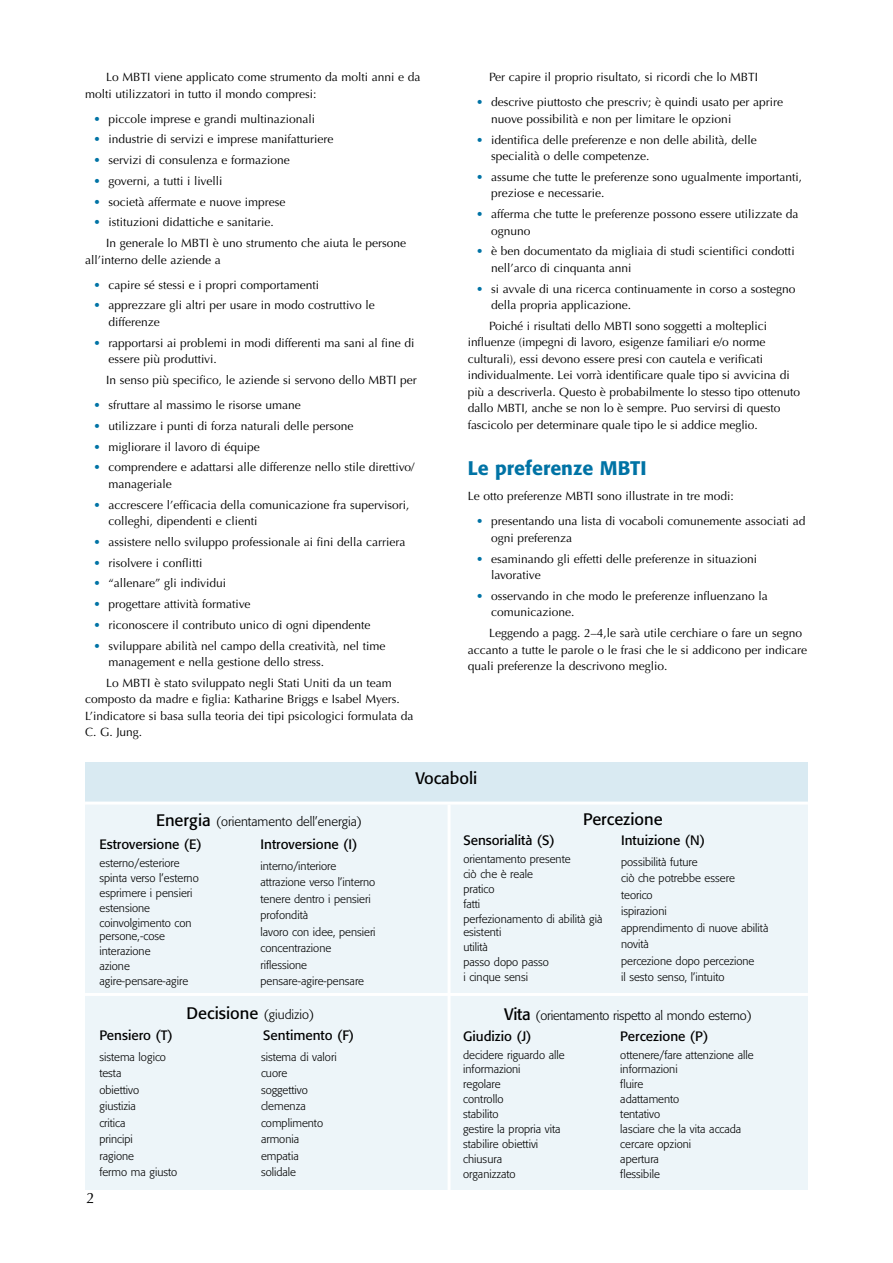
<style>
.page{position:relative;width:893px;height:1263px;background:#fff}
.page>*{position:absolute;margin:0;border:0;box-sizing:border-box;transform-origin:0 0}
.t1{font:500 19.5px "Formata Pro";color:#0073a5}
.t2{font:16.5px "Formata Pro";color:#000}
.t3{font:15px "Optima LT Pro";color:#000}
.t4{font:13.5px "Formata Pro";color:#000}
.t5{font:300 12.75px "Formata Pro";letter-spacing:-.015em;color:#000}
.t6{font:12px/16.5px "Optima LT Pro";color:#000}
.t7{font:300 11.25px/16.5px "Formata Pro";color:#000}
.s1{color:#0073a5}
.s2{font-weight:400;font-size:16.5px}
</style>
<div class="page">
<div style="left:85px;top:762px;width:723px;height:428px;background:#edf5f9"></div>
<div style="left:85px;top:763px;width:723px;height:40px;background:#d9eaf2"></div>
<hr style="left:85px;top:801px;width:723px;height:3px;background:#fff">
<hr style="left:85px;top:993px;width:723px;height:3px;background:#fff">
<hr style="left:448px;top:804px;width:3px;height:389px;background:#fff">
<p class="t6" style="left:85px;top:69px;width:337px;text-indent:21px">Lo MBTI viene applicato come strumento da molti anni e da molti utilizzatori in tutto il mondo compresi:</p>
<p class="t6" style="left:94px;top:110px;width:223px"><span class="s1">•</span> piccole imprese e grandi multinazionali</p>
<p class="t6" style="left:94px;top:131px;width:241px"><span class="s1">•</span> industrie di servizi e imprese manifatturiere</p>
<p class="t6" style="left:94px;top:152px;width:198px"><span class="s1">•</span> servizi di consulenza e formazione</p>
<p class="t6" style="left:94px;top:173px;width:130px"><span class="s1">•</span> governi, a tutti i livelli</p>
<p class="t6" style="left:94px;top:193px;width:193px"><span class="s1">•</span> società affermate e nuove imprese</p>
<p class="t6" style="left:106px;top:212px;width:301px;line-height:20.7px;text-indent:-13px"><span class="s1">•</span> istituzioni didattiche e sanitarie.<br>In generale lo MBTI è uno strumento che aiuta le persone</p>
<p class="t6" style="left:85px;top:251px;width:137px">all’interno delle aziende a</p>
<p class="t6" style="left:94px;top:276px;width:227px"><span class="s1">•</span> capire sé stessi e i propri comportamenti</p>
<p class="t6" style="left:108px;top:297px;width:268px;text-indent:-15px"><span class="s1">•</span> apprezzare gli altri per usare in modo costruttivo le differenze</p>
<p class="t6" style="left:108px;top:334px;width:307px;text-indent:-15px"><span class="s1">•</span> rapportarsi ai problemi in modi differenti ma sani al fine di essere più produttivi.</p>
<p class="t6" style="left:106px;top:372px;width:312px">In senso più specifico, le aziende si servono dello MBTI per</p>
<p class="t6" style="left:94px;top:397px;width:209px"><span class="s1">•</span> sfruttare al massimo le risorse umane</p>
<p class="t6" style="left:94px;top:417px;width:261px"><span class="s1">•</span> utilizzare i punti di forza naturali delle persone</p>
<p class="t6" style="left:94px;top:438px;width:168px"><span class="s1">•</span> migliorare il lavoro di équipe</p>
<p class="t6" style="left:108px;top:459px;width:308px;text-indent:-15px"><span class="s1">•</span> comprendere e adattarsi alle differenze nello stile direttivo/ manageriale</p>
<p class="t6" style="left:108px;top:496px;width:302px;text-indent:-15px"><span class="s1">•</span> accrescere l’efficacia della comunicazione fra supervisori, colleghi, dipendenti e clienti</p>
<p class="t6" style="left:94px;top:533px;width:313px"><span class="s1">•</span> assistere nello sviluppo professionale ai fini della carriera</p>
<p class="t6" style="left:94px;top:554px;width:110px"><span class="s1">•</span> risolvere i conflitti</p>
<p class="t6" style="left:94px;top:575px;width:134px"><span class="s1">•</span> “allenare” gli individui</p>
<p class="t6" style="left:94px;top:596px;width:159px"><span class="s1">•</span> progettare attività formative</p>
<p class="t6" style="left:94px;top:616px;width:279px"><span class="s1">•</span> riconoscere il contributo unico di ogni dipendente</p>
<p class="t6" style="left:108px;top:637px;width:278px;text-indent:-15px"><span class="s1">•</span> sviluppare abilità nel campo della creatività, nel time management e nella gestione dello stress.</p>
<p class="t6" style="left:85px;top:674px;width:330px;text-indent:21px">Lo MBTI è stato sviluppato negli Stati Uniti da un team composto da madre e figlia: Katharine Briggs e Isabel Myers.<br>L’indicatore si basa sulla teoria dei tipi psicologici formulata da C. G. Jung.</p>
<p class="t6" style="left:489px;top:69px;width:271px">Per capire il proprio risultato, si ricordi che lo MBTI</p>
<p class="t6" style="left:491px;top:94px;width:294px;text-indent:-15px"><span class="s1">•</span> descrive piuttosto che prescriv; è quindi usato per aprire nuove possibilità e non per limitare le opzioni</p>
<p class="t6" style="left:491px;top:131px;width:267px;text-indent:-15px"><span class="s1">•</span> identifica delle preferenze e non delle abilità, delle specialità o delle competenze.</p>
<p class="t6" style="left:491px;top:169px;width:312px;text-indent:-15px"><span class="s1">•</span> assume che tutte le preferenze sono ugualmente importanti, preziose e necessarie.</p>
<p class="t6" style="left:491px;top:206px;width:309px;text-indent:-15px"><span class="s1">•</span> afferma che tutte le preferenze possono essere utilizzate da ognuno</p>
<p class="t6" style="left:491px;top:243px;width:305px;text-indent:-15px"><span class="s1">•</span> è ben documentato da migliaia di studi scientifici condotti nell’arco di cinquanta anni</p>
<p class="t6" style="left:491px;top:280px;width:306px;text-indent:-15px"><span class="s1">•</span> si avvale di una ricerca continuamente in corso a sostegno della propria applicazione.</p>
<p class="t6" style="left:468px;top:318px;width:334px;text-indent:21px">Poiché i risultati dello MBTI sono soggetti a molteplici influenze (impegni di lavoro, esigenze familiari e/o norme culturali), essi devono essere presi con cautela e verificati individualmente. Lei vorrà identificare quale tipo si avvicina di più a descriverla. Questo è probabilmente lo stesso tipo ottenuto dallo MBTI, anche se non lo è sempre. Puo servirsi di questo fascicolo per determinare quale tipo le si addice meglio.</p>
<h1 class="t1" style="left:468px;top:456px;width:180px">Le preferenze MBTI</h1>
<p class="t6" style="left:468px;top:488px;width:267px">Le otto preferenze MBTI sono illustrate in tre modi:</p>
<p class="t6" style="left:491px;top:513px;width:316px;text-indent:-15px"><span class="s1">•</span> presentando una lista di vocaboli comunemente associati ad ogni preferenza</p>
<p class="t6" style="left:491px;top:550px;width:268px;text-indent:-15px"><span class="s1">•</span> esaminando gli effetti delle preferenze in situazioni lavorative</p>
<p class="t6" style="left:491px;top:588px;width:278px;text-indent:-15px"><span class="s1">•</span> osservando in che modo le preferenze influenzano la comunicazione.</p>
<p class="t6" style="left:468px;top:625px;width:341px;text-indent:21px">Leggendo a pagg. 2–4,le sarà utile cerchiare o fare un segno accanto a tutte le parole o le frasi che le si addicono per indicare quali preferenze la descrivono meglio.</p>
<p class="t5" style="left:156px;top:813px;width:207px"><span class="s2">Energia</span> (orientamento dell’energia)</p>
<p class="t4" style="left:99px;top:836px;width:104px">Estroversione (E)</p>
<p class="t7" style="left:99px;top:855px;width:101px;line-height:15px">esterno/esteriore spinta verso l’esterno esprimere i pensieri estensione coinvolgimento con</p>
<p class="t7" style="left:99px;top:929px;width:90px;line-height:15px">persone,‑cose interazione<br>azione agire-pensare-agire</p>
<p class="t4" style="left:260px;top:835px;width:99px">Introversione (I)</p>
<p class="t7" style="left:260px;top:857px;width:117px">interno/interiore attrazione verso l’interno tenere dentro i pensieri profondità<br>lavoro con idee, pensieri concentrazione riflessione pensare-agire-pensare</p>
<p class="t4" style="left:99px;top:1026px;width:75px">Pensiero (T)</p>
<p class="t7" style="left:99px;top:1048px;width:80px">sistema logico testa<br>obiettivo giustizia<br>critica<br>principi<br>ragione<br>fermo ma giusto</p>
<p class="t3" style="left:87px;top:1189px;width:10px">2</p>
<p class="t5" style="left:187px;top:1006px;width:129px"><span class="s2">Decisione</span> (giudizio)</p>
<p class="t4" style="left:263px;top:1026px;width:92px">Sentimento (F)</p>
<p class="t7" style="left:261px;top:1048px;width:77px">sistema di valori cuore soggettivo clemenza complimento armonia empatia solidale</p>
<h2 class="t2" style="left:416px;top:767px;width:63px">Vocaboli</h2>
<h2 class="t2" style="left:583px;top:809px;width:81px">Percezione</h2>
<p class="t4" style="left:463px;top:831px;width:93px">Sensorialità (S)</p>
<p class="t7" style="left:463px;top:851px;width:141px;line-height:15px">orientamento presente<br>ciò che è reale<br>pratico<br>fatti<br>perfezionamento di abilità già</p>
<p class="t7" style="left:463px;top:925px;width:87px;line-height:15px">esistenti<br>utilità<br>passo dopo passo i cinque sensi</p>
<p class="t4" style="left:621px;top:831px;width:85px">Intuizione (N)</p>
<p class="t7" style="left:621px;top:853px;width:149px">possibilità future<br>ciò che potrebbe essere teorico<br>ispirazioni<br>apprendimento di nuove abilità novità<br>percezione dopo percezione<br>il sesto senso, l’intuito</p>
<p class="t5" style="left:504px;top:1007px;width:249px"><span class="s2">Vita</span> (orientamento rispetto al mondo esterno)</p>
<p class="t4" style="left:463px;top:1028px;width:70px">Giudizio (J)</p>
<p class="t7" style="left:463px;top:1048px;width:103px;line-height:13.5px">decidere riguardo alle informazioni</p>
<p class="t7" style="left:463px;top:1076px;width:99px;line-height:15px">regolare<br>controllo<br>stabilito<br>gestire la propria vita stabilire obiettivi chiusura<br>organizzato</p>
<p class="t4" style="left:620px;top:1028px;width:90px">Percezione (P)</p>
<p class="t7" style="left:620px;top:1048px;width:135px;line-height:13.5px">ottenere/fare attenzione alle informazioni</p>
<p class="t7" style="left:620px;top:1076px;width:123px;line-height:15px">fluire<br>adattamento<br>tentativo<br>lasciare che la vita accada cercare opzioni<br>apertura<br>flessibile</p>
</div>
